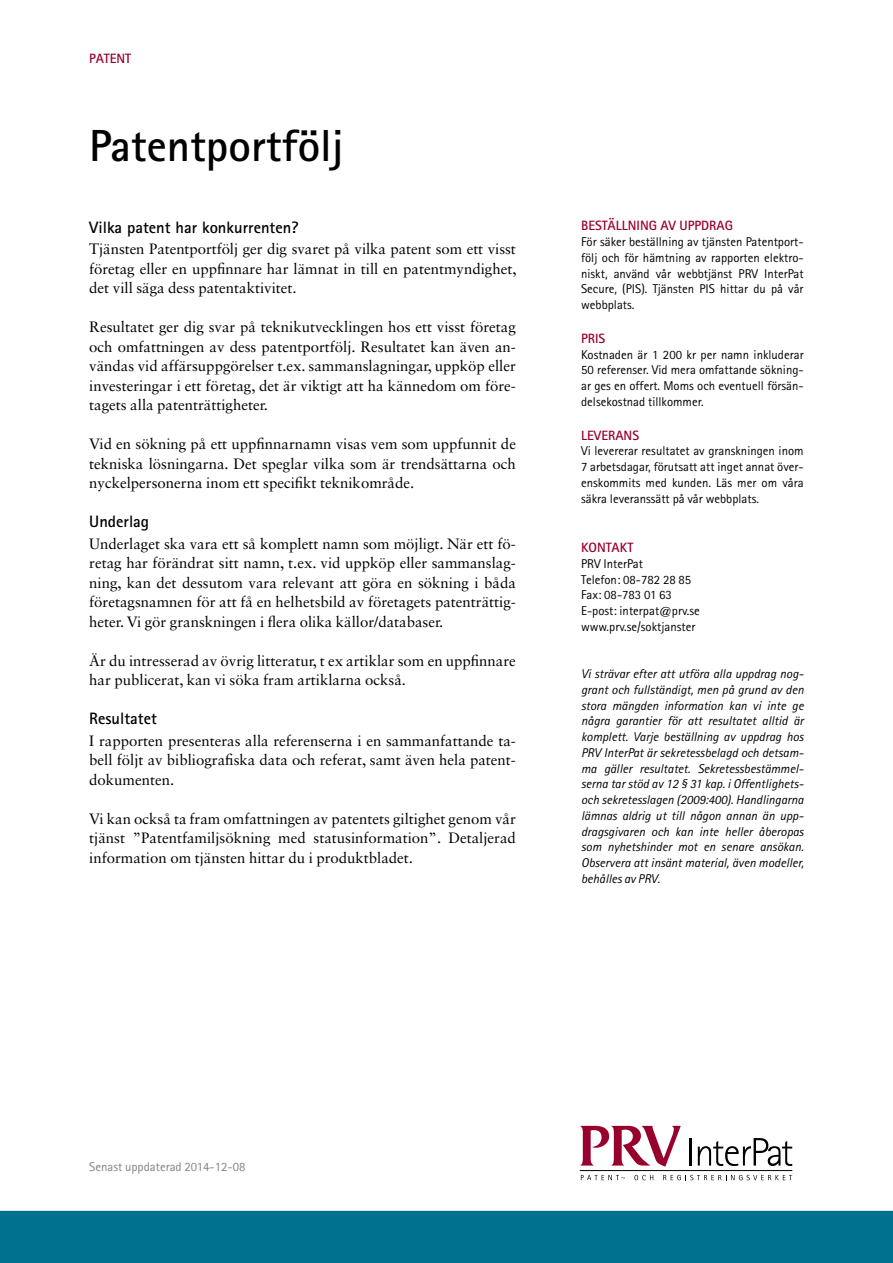
<style>
.page{position:relative;width:893px;height:1263px;background:#fff}
.page>*{position:absolute;margin:0;border:0;box-sizing:border-box;transform-origin:0 0}
.t1{font:700 45px "Rotis Sans Serif Std";color:#000}
.t2{font:700 16.5px "Rotis Sans Serif Std";color:#000}
.t3{font:15px/19.5px "Sabon LT Std";color:#000;text-align:justify}
.t4{font:700 13.5px "Rotis Sans Serif Std";color:#98002e}
.t5{font:12.75px/15.8px "Rotis Sans Serif Std";color:#000;text-align:justify}
.t6{font:italic 12.75px/15.8px "Rotis Sans Serif Std";color:#000;text-align:justify}
.t7{font:12.75px "Rotis Sans Serif Std";color:#808285}
</style>
<div class="page">
<div style="left:0;top:1211px;width:893px;height:52px;background:#00728f"></div>
<hr style="left:690px;top:1138px;width:2px;height:27px;background:#000">
<svg style="left:698px;top:1138px;width:94px;height:28px"></svg>
<svg style="left:580px;top:1126px;width:101px;height:41px"></svg>
<svg style="left:581px;top:1175px;width:44px;height:5px"></svg>
<svg style="left:634px;top:1175px;width:19px;height:5px"></svg>
<svg style="left:663px;top:1175px;width:129px;height:5px"></svg>
<hr style="left:580px;top:1170px;width:212px;height:1px;background:#000">
<p class="t4" style="left:89px;top:50px;width:43px">PATENT</p>
<h1 class="t1" style="left:89px;top:117px;width:256px">Patentportfölj</h1>
<p class="t2" style="left:89px;top:216px;width:211px">Vilka patent har konkurrenten?</p>
<p class="t3" style="left:89px;top:239px;width:429px">Tjänsten Patentportfölj ger dig svaret på vilka patent som ett visst företag eller en uppfinnare har lämnat in till en patentmyndighet, det vill säga dess patentaktivitet.</p>
<p class="t3" style="left:89px;top:317px;width:428px">Resultatet ger dig svar på teknikutvecklingen hos ett visst företag och omfattningen av dess patentportfölj. Resultatet kan även an&shy;vändas vid affärsuppgörelser t.ex. sammanslagningar, uppköp eller investeringar i ett företag, det är viktigt att ha kännedom om före&shy;tagets alla patenträttigheter.</p>
<p class="t3" style="left:89px;top:434px;width:428px">Vid en sökning på ett uppfinnarnamn visas vem som uppfunnit de tekniska lösningarna. Det speglar vilka som är trendsättarna och nyckelpersonerna inom ett specifikt teknikområde.</p>
<p class="t2" style="left:89px;top:511px;width:61px">Underlag</p>
<p class="t3" style="left:89px;top:534px;width:428px">Underlaget ska vara ett så komplett namn som möjligt. När ett fö&shy;retag har förändrat sitt namn, t.ex. vid uppköp eller sammanslag&shy;ning, kan det dessutom vara relevant att göra en sökning i båda företagsnamnen för att få en helhetsbild av företagets patenträttig&shy;heter. Vi gör granskningen i flera olika källor/databaser.</p>
<p class="t3" style="left:89px;top:651px;width:428px">Är du intresserad av övrig litteratur, t ex artiklar som en uppfinnare har publicerat, kan vi söka fram artiklarna också.</p>
<p class="t2" style="left:89px;top:708px;width:69px">Resultatet</p>
<p class="t3" style="left:89px;top:731px;width:428px">I rapporten presenteras alla referenserna i en sammanfattande ta&shy;bell följt av bibliografiska data och referat, samt även hela patent&shy;dokumenten.</p>
<p class="t3" style="left:89px;top:809px;width:428px">Vi kan också ta fram omfattningen av patentets giltighet genom vår tjänst ”Patentfamiljsökning med statusinformation”. Detaljerad information om tjänsten hittar du i produktbladet.</p>
<p class="t4" style="left:581px;top:217px;width:153px">Beställning av uppdrag</p>
<p class="t5" style="left:581px;top:234px;width:224px">För säker beställning av tjänsten Patentport&shy;följ och för hämtning av rapporten elektro&shy;niskt, använd vår webbtjänst PRV InterPat Secure, (PIS). Tjänsten PIS hittar du på vår webbplats.</p>
<p class="t4" style="left:581px;top:330px;width:26px">Pris</p>
<p class="t5" style="left:581px;top:346px;width:224px">Kostnaden är 1 200 kr per namn inkluderar 50 referenser. Vid mera omfattande sökning&shy;ar ges en offert. Moms och eventuell försän&shy;delsekostnad tillkommer.</p>
<p class="t4" style="left:581px;top:427px;width:59px">Leverans</p>
<p class="t5" style="left:581px;top:443px;width:224px">Vi levererar resultatet av granskningen inom 7 arbetsdagar, förutsatt att inget annat över&shy;enskommits med kunden. Läs mer om våra säkra leveranssätt på vår webbplats.</p>
<p class="t4" style="left:581px;top:539px;width:54px">Kontakt</p>
<p class="t5" style="left:581px;top:556px;width:120px;text-align:left">PRV InterPat<br>Telefon: 08-782 28 85<br>Fax: 08-783 01 63<br>E-post: interpat@prv.se www.prv.se/soktjanster</p>
<p class="t6" style="left:581px;top:666px;width:224px">Vi strävar efter att utföra alla uppdrag nog&shy;grant och fullständigt, men på grund av den stora mängden information kan vi inte ge några garantier för att resultatet alltid är komplett. Varje beställning av uppdrag hos PRV InterPat är sekretessbelagd och detsam&shy;ma gäller resultatet. Sekretessbestämmel&shy;serna tar stöd av 12 § 31 kap. i Offentlighets&shy;och sekretesslagen (2009:400). Handlingarna lämnas aldrig ut till någon annan än upp&shy;dragsgivaren och kan inte heller åberopas som nyhetshinder mot en senare ansökan.<br>Observera att insänt material, även modeller, behålles av PRV.</p>
<p class="t7" style="left:89px;top:1159px;width:158px">Senast uppdaterad 2014-12-08</p>
</div>
